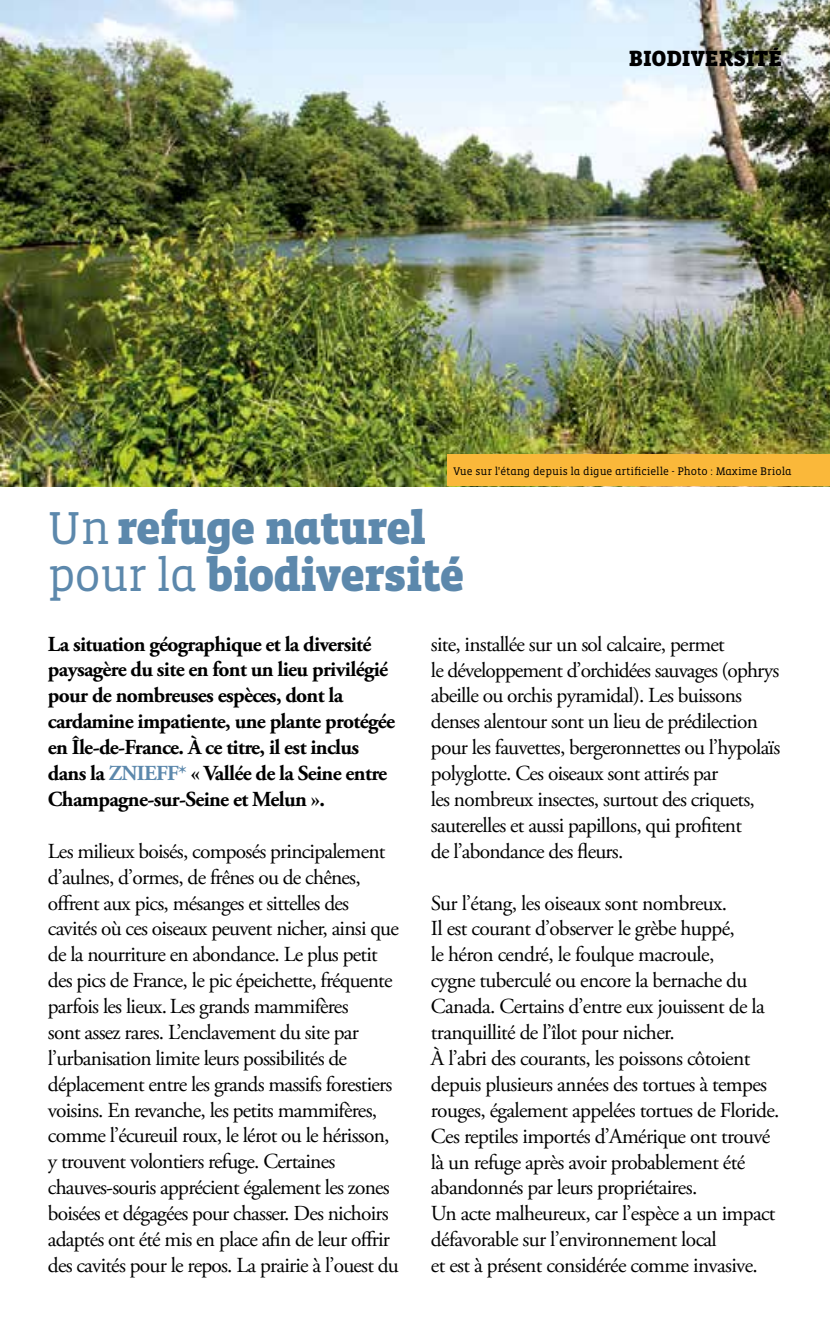
<style>
.page{position:relative;width:830px;height:1340px;background:#fff}
.page>*{position:absolute;margin:0;border:0;box-sizing:border-box;transform-origin:0 0}
.t1{font:900 47.25px/47.2px "Vista Slab Alt";letter-spacing:-.025em;color:#5c88ac}
.t2{font:900 22.5px "Vista Slab Alt";color:#000}
.t3{font:21.38px/25.9px "Adobe Garamond Pro";letter-spacing:-.035em;color:#000}
.t4{font:700 21.38px/25.9px "Adobe Garamond Pro";letter-spacing:-.03em;color:#000}
.t5{font:11.25px "Vista Slab Alt";color:#000}
.s1{font-weight:400}
.s2{color:#5c88ac}
</style>
<div class="page">
<svg style="left:62px;top:486px;width:121px;height:1px"></svg>
<img style="left:0;top:0;width:829px;height:486px">
<div style="left:447px;top:454px;width:382px;height:32px;background:#fab83a"></div>
<p class="t2" style="left:628px;top:48px;width:155px">BIODIVERSITÉ</p>
<p class="t5" style="left:453px;top:466px;width:339px">Vue sur l'étang depuis la digue artificielle - Photo : Maxime Briola</p>
<h1 class="t1" style="left:48px;top:506px;width:418px"><span class="s1">Un</span> refuge naturel <span class="s1">pour la</span> biodiversité</h1>
<p class="t4" style="left:48px;top:631px;width:348px">La situation géographique et la diversité paysagère du site en font un lieu privilégié pour de nombreuses espèces, dont la cardamine impatiente, une plante protégée en Île-de-France. À ce titre, il est inclus dans la <span class="s2">ZNIEFF*</span> « Vallée de la Seine entre Champagne-sur-Seine et Melun ».</p>
<p class="t3" style="left:48px;top:838px;width:352px">Les milieux boisés, composés principalement d’aulnes, d’ormes, de frênes ou de chênes, offrent aux pics, mésanges et sittelles des cavités où ces oiseaux peuvent nicher, ainsi que de la nourriture en abondance. Le plus petit des pics de France, le pic épeichette, fréquente parfois les lieux. Les grands mammifères<br>sont assez rares. L’enclavement du site par l’urbanisation limite leurs possibilités de déplacement entre les grands massifs forestiers voisins. En revanche, les petits mammifères, comme l’écureuil roux, le lérot ou le hérisson, y trouvent volontiers refuge. Certaines chauves-souris apprécient également les zones boisées et dégagées pour chasser. Des nichoirs adaptés ont été mis en place afin de leur offrir des cavités pour le repos. La prairie à l’ouest du</p>
<p class="t3" style="left:431px;top:631px;width:350px">site, installée sur un sol calcaire, permet<br>le développement d’orchidées sauvages (ophrys abeille ou orchis pyramidal). Les buissons denses alentour sont un lieu de prédilection pour les fauvettes, bergeronnettes ou l’hypolaïs polyglotte. Ces oiseaux sont attirés par<br>les nombreux insectes, surtout des criquets, sauterelles et aussi papillons, qui profitent<br>de l’abondance des fleurs.</p>
<p class="t3" style="left:431px;top:890px;width:350px">Sur l’étang, les oiseaux sont nombreux.<br>Il est courant d’observer le grèbe huppé,<br>le héron cendré, le foulque macroule,<br>cygne tuberculé ou encore la bernache du Canada. Certains d’entre eux jouissent de la tranquillité de l’îlot pour nicher.<br>À l’abri des courants, les poissons côtoient depuis plusieurs années des tortues à tempes rouges, également appelées tortues de Floride.<br>Ces reptiles importés d’Amérique ont trouvé là un refuge après avoir probablement été abandonnés par leurs propriétaires.<br>Un acte malheureux, car l’espèce a un impact défavorable sur l’environnement local<br>et est à présent considérée comme invasive.</p>
</div>
